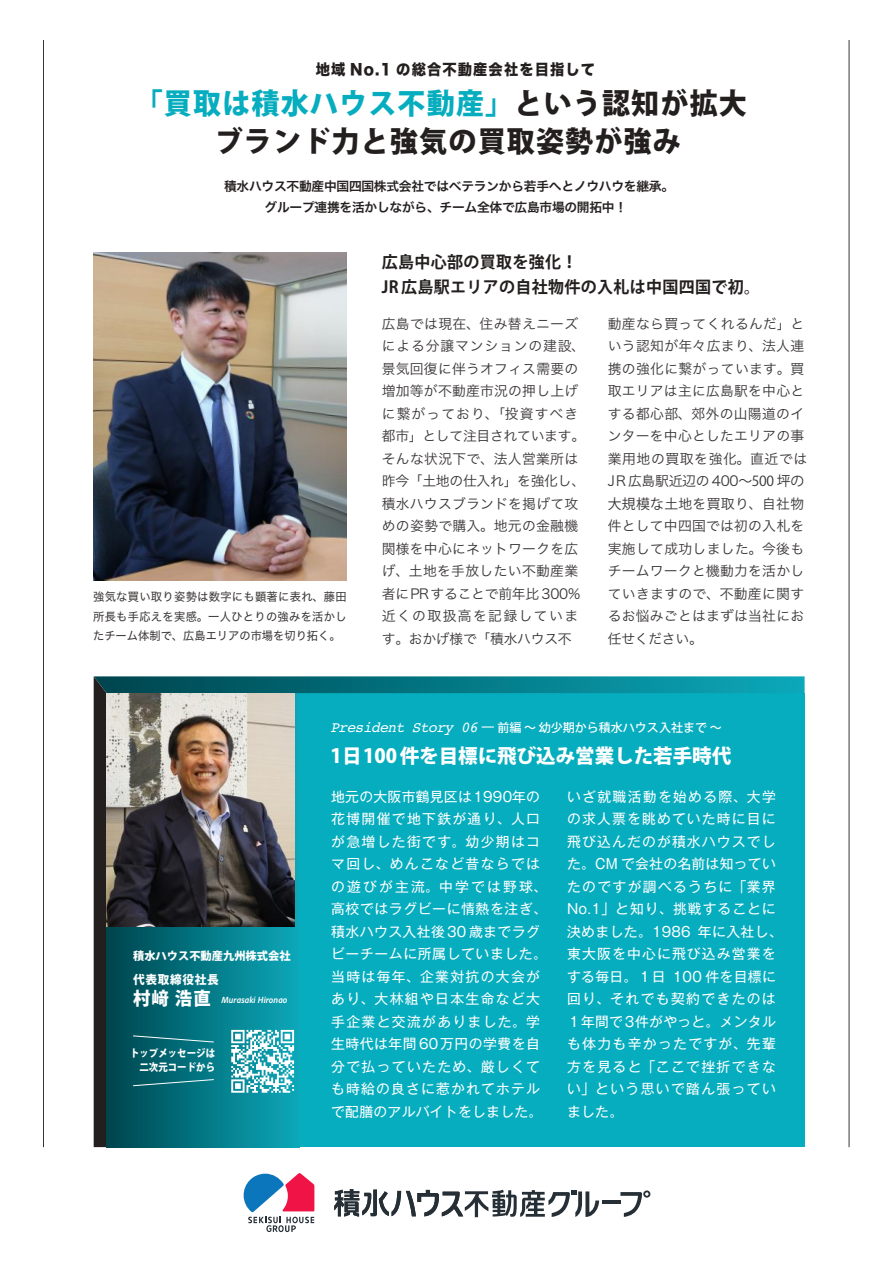
<style>
.page{position:relative;width:893px;height:1263px;background:#fff}
.page>*{position:absolute;margin:0;border:0;box-sizing:border-box;transform-origin:0 0}
.t1{font:800 28.95px/38.1px "Koz Go Pr 6 N";letter-spacing:.04em;color:#241f1f;text-align:center}
.t2{font:800 19.5px "Koz Go Pr 6 N";color:#fff}
.t3{font:700 16.5px/25.5px "Koz Go Pr 6 N";letter-spacing:.02em;color:#241f1f}
.t4{font:15px "Hiragino Sans W8";letter-spacing:.08em;color:#241f1f;scale:.95 1}
.t5{font:13.8px/22.5px "Gothic MB101 Pro";letter-spacing:.085em;color:#fff}
.t6{font:13.8px/22.5px "Hira Kaku Pro W3";letter-spacing:.015em;color:#393535}
.t7{font:12.75px/21px "Hira Kaku Pro W6";letter-spacing:-.02em;color:#241f1f;text-align:center}
.t8{font:500 12px "Koz Go Pr 6 N";color:#fff}
.t9{font:800 12px "Koz Go Pr 6 N";letter-spacing:.06em;color:#fff}
.t10{font:11.55px/19.5px "Hiragino Sans W4";letter-spacing:.03em;color:#393535;text-align:justify}
.t11{font:800 11.25px "Koz Go Pr 6 N";color:#fff}
.t12{font:800 10.5px/13.6px "Koz Go Pr 6 N";color:#fff;text-align:right;scale:.9 1}
.t13{font:italic 700 9.3px "Adobe Clean";color:#fff}
.s1{color:#05adbf}
.s2{font-family:"Koz Go Pr 6 N"}
.s3{font-family:"Koz Go Pr 6 N";font-weight:800;font-style:normal;font-size:18px}
.s4{font-family:"Courier";font-weight:400;font-style:italic;font-size:15px}
.s5{font-weight:400;font-size:15px}
</style>
<div class="page">
<img style="left:94px;top:253px;width:252px;height:327px">
<hr style="left:849px;top:40px;width:1px;height:1107px;background:#393535">
<hr style="left:602px;top:1201px;width:18px;height:3px;background:#262f36">
<svg style="left:620px;top:1190px;width:30px;height:27px"></svg>
<svg style="left:334px;top:1189px;width:265px;height:28px"></svg>
<svg style="left:244px;top:1173px;width:70px;height:59px"></svg>
<hr style="left:43px;top:40px;width:1px;height:1107px;background:#393535">
<svg style="left:94px;top:676px;width:711px;height:471px;background:#169aa8"></svg>
<p class="t4" style="left:316px;top:61px;width:296px">地域 No.1 の総合不動産会社を目指して</p>
<h1 class="t1" style="left:135px;top:85px;width:614px"><span class="s1">「買取は積水ハウス不動産」</span>という認知が拡大ブランド力と強気の買取姿勢が強み</h1>
<p class="t7" style="left:224px;top:175px;width:452px">積水ハウス不動産中国四国株式会社ではベテランから若手へとノウハウを継承。グループ連携を活かしながら、チーム全体で広島市場の開拓中！</p>
<p class="t10" style="left:93px;top:586px;width:255px">強気な買い取り姿勢は数字にも顕著に表れ、藤田所長も手応えを実感。一人ひとりの強みを活かしたチーム体制で、広島エリアの市場を切り拓く。</p>
<p class="t3" style="left:382px;top:249px;width:380px">広島中心部の買取を強化！<br>JR 広島駅エリアの自社物件の入札は中国四国で初。</p>
<p class="t6" style="left:382px;top:311px;width:205px">広島では現在、住み替えニーズによる分譲マンションの建設、景気回復に伴うオフィス需要の増加等が不動産市況の押し上げに繋がっており、「投資すべき都市」として注目されています。そんな状況下で、法人営業所は昨今「土地の仕入れ」を強化し、積水ハウスブランドを掲げて攻めの姿勢で購入。地元の金融機関様を中心にネットワークを広げ、土地を手放したい不動産業者にPRすることで前年比 300%近くの取扱高を記録しています。おかげ様で「積水ハウス不</p>
<p class="t6" style="left:608px;top:311px;width:201px">動産なら買ってくれるんだ」という認知が年々広まり、法人連携の強化に繋がっています。買取エリアは主に広島駅を中心とする都心部、郊外の山陽道のインターを中心としたエリアの事業用地の買取を強化。直近では<br>JR広島駅近辺の 400<span class="s2">～500 坪の大規模な</span>土地を買取り、自社物件として中四国では初の入札を実施して成功しました。今後もチームワークと機動力を活かしていきますので、不動産に関するお悩みごとはまずは当社にお任せください。</p>
<p class="t11" style="left:133px;top:949px;width:159px">積水ハウス不動産九州株式会社</p>
<p class="t9" style="left:133px;top:972px;width:87px">代表取締役社長</p>
<p class="t13" style="left:133px;top:993px;width:156px"><span class="s3">村﨑 浩直</span> Murasaki Hironao</p>
<p class="t12" style="left:130px;top:1046px;width:96px">トップメッセージは二次元コードから</p>
<p class="t8" style="left:330px;top:721px;width:393px"><span class="s4">President Story 06</span> <span class="s5">ー</span> 前編 ～ 幼少期から積水ハウス入社まで ～</p>
<h2 class="t2" style="left:330px;top:744px;width:402px">1日100件を目標に飛び込み営業した若手時代</h2>
<p class="t5" style="left:331px;top:783px;width:217px">地元の大阪市鶴見区は1990年の花博開催で地下鉄が通り、人口が急増した街です。幼少期はコマ回し、めんこなど昔ならではの遊びが主流。中学では野球、高校ではラグビーに情熱を注ぎ、積水ハウス入社後30 歳までラグビーチームに所属していました。当時は毎年、企業対抗の大会があり、大林組や日本生命など大手企業と交流がありました。学生時代は年間 60万円の学費を自分で払っていたため、厳しくても時給の良さに惹かれてホテルで配膳のアルバイトをしました。</p>
<p class="t5" style="left:567px;top:783px;width:217px">いざ就職活動を始める際、大学の求人票を眺めていた時に目に飛び込んだのが積水ハウスでした。CM で会社の名前は知っていたのですが調べるうちに「業界<br>No.1」と知り、挑戦することに決めました。1986 年に入社し、東大阪を中心に飛び込み営業をする毎日。１日 100 件を目標に回り、それでも契約できたのは<br>１年間で3件がやっと。メンタルも体力も辛かったですが、先輩方を見ると「ここで挫折できない」という思いで踏ん張っていました。</p>
</div>
